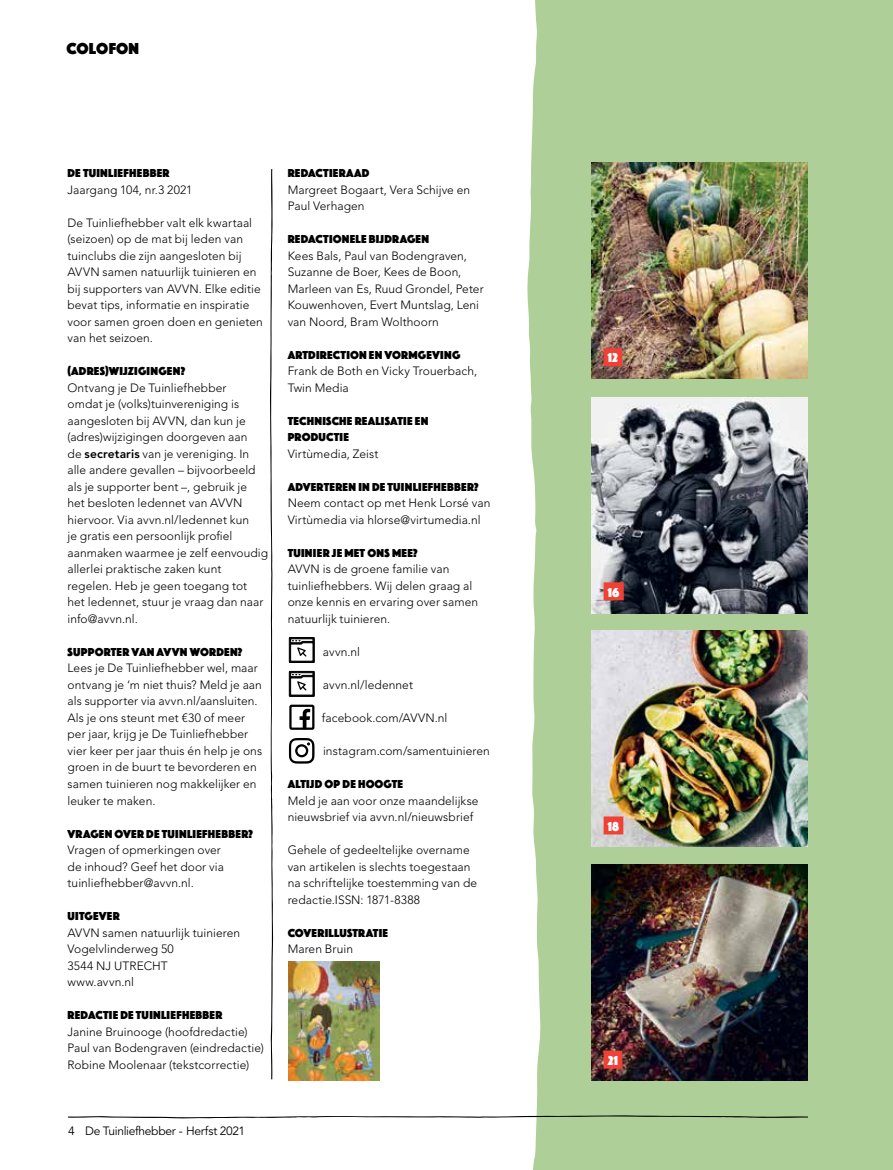
<style>
.page{position:relative;width:893px;height:1170px;background:#fff}
.page>*{position:absolute;margin:0;border:0;box-sizing:border-box;transform-origin:0 0}
.t1{font:16.5px "Phosphate Solid";letter-spacing:.01em;color:#000}
.t2{font:13.5px "Phosphate Solid";letter-spacing:-.01em;color:#fff}
.t3{font:300 12px/16.5px "Avenir LT Std";letter-spacing:.005em;color:#000}
.t4{font:12px/16.5px "Phosphate Solid";letter-spacing:.02em;color:#000}
.t5{font:12px "Avenir LT Std";letter-spacing:-.025em;color:#000}
.s1{font-weight:800}
</style>
<div class="page">
<div style="left:527px;top:0;width:366px;height:1169px;background:#aecf97"></div>
<img style="left:592px;top:864px;width:216px;height:216px">
<img style="left:592px;top:162px;width:216px;height:216px">
<img style="left:592px;top:397px;width:216px;height:216px">
<img style="left:288px;top:961px;width:92px;height:119px">
<svg style="left:68px;top:1115px;width:740px;height:3px"></svg>
<svg style="left:270px;top:169px;width:3px;height:910px"></svg>
<svg style="left:289px;top:738px;width:25px;height:25px"></svg>
<svg style="left:289px;top:637px;width:26px;height:26px"></svg>
<svg style="left:289px;top:670px;width:26px;height:27px"></svg>
<div style="left:604px;top:348px;width:18px;height:18px;background:#ef4136"></div>
<div style="left:604px;top:582px;width:20px;height:18px;background:#ef4136"></div>
<div style="left:604px;top:1050px;width:18px;height:18px;background:#ef4136"></div>
<div style="left:289px;top:704px;width:25px;height:25px;border:2px solid #000"></div>
<svg style="left:300px;top:708px;width:10px;height:21px"></svg>
<img style="left:592px;top:630px;width:216px;height:216px">
<div style="left:604px;top:816px;width:19px;height:18px;background:#ef4136"></div>
<h1 class="t1" style="left:67px;top:37px;width:74px">COLOFON</h1>
<p class="t4" style="left:68px;top:164px;width:104px">DE TUINLIEFHEBBER</p>
<p class="t3" style="left:68px;top:181px;width:126px">Jaargang 104, nr.3 2021</p>
<p class="t3" style="left:68px;top:214px;width:197px">De Tuinliefhebber valt elk kwartaal (seizoen) op de mat bij leden van tuinclubs die zijn aangesloten bij<br>AVVN samen natuurlijk tuinieren en bij supporters van AVVN. Elke editie bevat tips, informatie en inspiratie voor samen groen doen en genieten van het seizoen.</p>
<p class="t4" style="left:68px;top:362px;width:119px">(ADRES)WIJZIGINGEN?</p>
<p class="t3" style="left:68px;top:379px;width:202px">Ontvang je De Tuinliefhebber<br>omdat je (volks)tuinvereniging is aangesloten bij AVVN, dan kun je (adres)wijzigingen doorgeven aan<br>de <span class="s1">secretaris</span> van je vereniging. In alle andere gevallen – bijvoorbeeld als je supporter bent –, gebruik je<br>het besloten ledennet van AVVN hiervoor. Via avvn.nl/ledennet kun<br>je gratis een persoonlijk profiel aanmaken waarmee je zelf eenvoudig allerlei praktische zaken kunt regelen. Heb je geen toegang tot<br>het ledennet, stuur je vraag dan naar info@avvn.nl.</p>
<p class="t4" style="left:68px;top:643px;width:177px">SUPPORTER VAN AVVN WORDEN?</p>
<p class="t3" style="left:68px;top:660px;width:196px">Lees je De Tuinliefhebber wel, maar ontvang je ‘m niet thuis? Meld je aan als supporter via avvn.nl/aansluiten.<br>Als je ons steunt met €30 of meer per jaar, krijg je De Tuinliefhebber vier keer per jaar thuis én help je ons groen in de buurt te bevorderen en samen tuinieren nog makkelijker en leuker te maken.</p>
<p class="t4" style="left:68px;top:824px;width:187px">VRAGEN OVER DE TUINLIEFHEBBER?</p>
<p class="t3" style="left:68px;top:841px;width:158px">Vragen of opmerkingen over de inhoud? Geef het door via tuinliefhebber@avvn.nl.</p>
<p class="t4" style="left:68px;top:907px;width:54px">UITGEVER</p>
<p class="t3" style="left:68px;top:924px;width:174px">AVVN samen natuurlijk tuinieren<br>Vogelvlinderweg 50<br>3544 NJ UTRECHT<br>www.avvn.nl</p>
<p class="t4" style="left:68px;top:1006px;width:156px">REDACTIE DE TUINLIEFHEBBER</p>
<p class="t3" style="left:68px;top:1023px;width:198px">Janine Bruinooge (hoofdredactie)<br>Paul van Bodengraven (eindredactie)<br>Robine Moolenaar (tekstcorrectie)</p>
<p class="t4" style="left:288px;top:164px;width:83px">REDACTIERAAD</p>
<p class="t3" style="left:288px;top:181px;width:184px">Margreet Bogaart, Vera Schijve en<br>Paul Verhagen</p>
<p class="t4" style="left:288px;top:230px;width:143px">REDACTIONELE BIJDRAGEN</p>
<p class="t3" style="left:288px;top:247px;width:198px">Kees Bals, Paul van Bodengraven,<br>Suzanne de Boer, Kees de Boon,<br>Marleen van Es, Ruud Grondel, Peter<br>Kouwenhoven, Evert Muntslag, Leni van Noord, Bram Wolthoorn</p>
<p class="t4" style="left:288px;top:346px;width:174px">ARTDIRECTION EN VORMGEVING</p>
<p class="t3" style="left:288px;top:363px;width:191px">Frank de Both en Vicky Trouerbach,<br>Twin Media</p>
<p class="t4" style="left:288px;top:412px;width:142px">TECHNISCHE REALISATIE EN<br>PRODUCTIE</p>
<p class="t3" style="left:288px;top:445px;width:92px">Virtùmedia, Zeist</p>
<p class="t4" style="left:288px;top:478px;width:193px">ADVERTEREN IN DE TUINLIEFHEBBER?</p>
<p class="t3" style="left:288px;top:495px;width:204px">Neem contact op met Henk Lorsé van<br>Virtùmedia via hlorse@virtumedia.nl</p>
<p class="t4" style="left:288px;top:544px;width:132px">TUINIER JE MET ONS MEE?</p>
<p class="t3" style="left:288px;top:561px;width:192px">AVVN is de groene familie van tuinliefhebbers. Wij delen graag al onze kennis en ervaring over samen natuurlijk tuinieren.</p>
<p class="t3" style="left:323px;top:643px;width:39px">avvn.nl</p>
<p class="t3" style="left:323px;top:676px;width:92px">avvn.nl/ledennet</p>
<p class="t3" style="left:322px;top:709px;width:127px">facebook.com/AVVN.nl</p>
<p class="t3" style="left:323px;top:742px;width:168px">instagram.com/samentuinieren</p>
<p class="t4" style="left:288px;top:775px;width:117px">ALTIJD OP DE HOOGTE</p>
<p class="t3" style="left:288px;top:792px;width:192px">Meld je aan voor onze maandelijkse nieuwsbrief via avvn.nl/nieuwsbrief</p>
<p class="t3" style="left:288px;top:841px;width:191px">Gehele of gedeeltelijke overname van artikelen is slechts toegestaan na schriftelijke toestemming van de redactie.ISSN: 1871-8388</p>
<p class="t4" style="left:288px;top:923px;width:102px">COVERILLUSTRATIE</p>
<p class="t3" style="left:288px;top:940px;width:67px">Maren Bruin</p>
<p class="t5" style="left:68px;top:1123px;width:179px">4 De Tuinliefhebber - Herfst 2021</p>
<p class="t2" style="left:608px;top:348px;width:11px">12</p>
<p class="t2" style="left:608px;top:582px;width:13px">16</p>
<p class="t2" style="left:608px;top:816px;width:13px">18</p>
<p class="t2" style="left:608px;top:1050px;width:12px">21</p>
</div>
